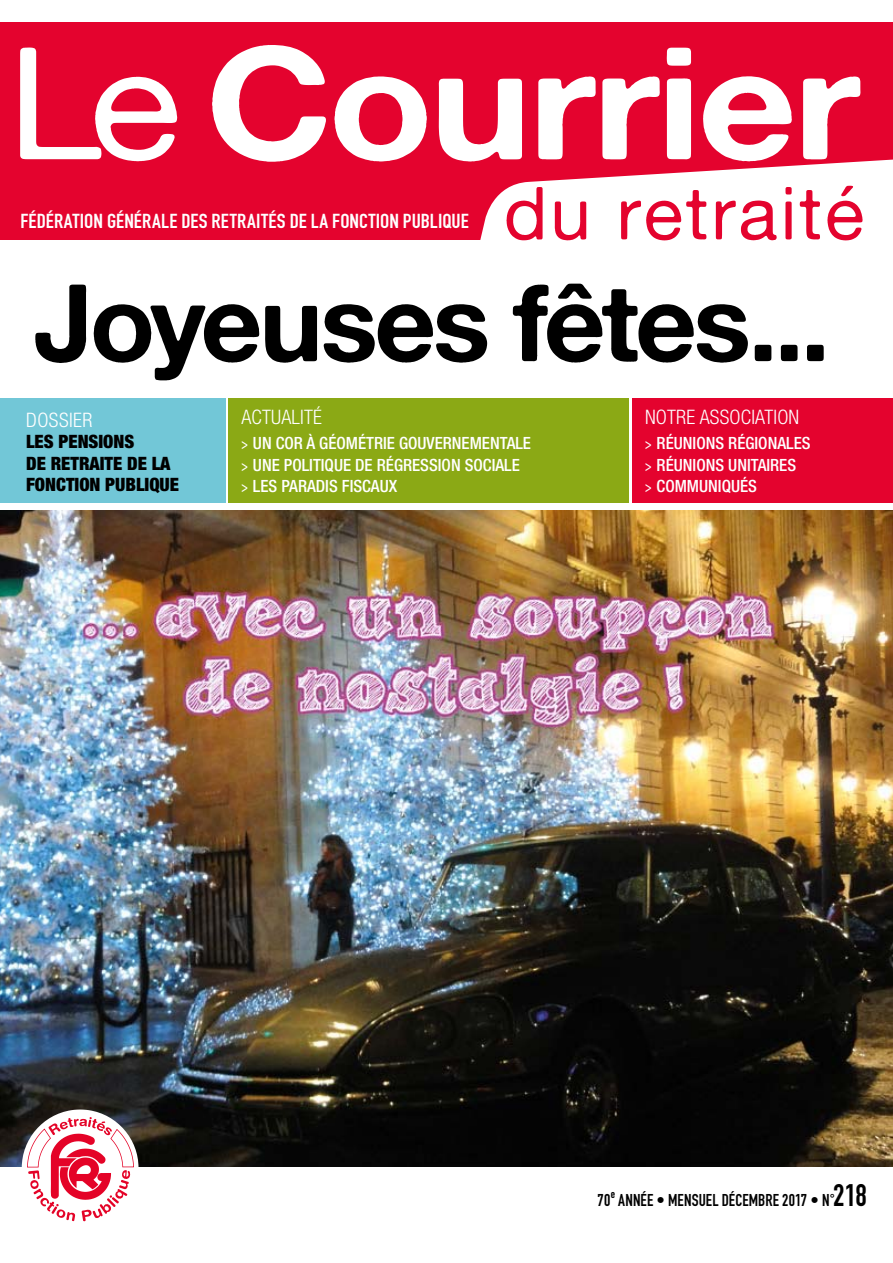
<style>
.page{position:relative;width:893px;height:1263px;background:#fff}
.page>*{position:absolute;margin:0;border:0;box-sizing:border-box;transform-origin:0 0}
.t1{font:107.55px "Alte Haas Grotesk Bold";letter-spacing:-.035em;color:#000}
.t2{font:19.95px "DIN Engschrift LT";letter-spacing:.01em;color:#fff;scale:1.08 1}
.t3{font:300 condensed 19.95px "Helvetica Neue LT Std";letter-spacing:.01em;color:#fff}
.t4{font:900 condensed 18.45px/21.5px "Helvetica Neue LT Std";color:#000}
.t5{font:500 condensed 16.95px/21.5px "Helvetica Neue LT Std";color:#fff}
.t6{font:16.95px "DIN Engschrift LT";letter-spacing:.01em;color:#000}
.t7{font:11.85px "DIN Engschrift LT";color:#000}
.s1{font-size:15.3px}
.s2{font-size:30.75px}
</style>
<div class="page">
<img style="left:0;top:510px;width:893px;height:657px">
<svg style="left:22px;top:1110px;width:117px;height:112px"></svg>
<div style="left:0;top:22px;width:893px;height:218px;background:#e4032e"></div>
<svg style="left:20px;top:45px;width:840px;height:117px"></svg>
<svg style="left:474px;top:156px;width:419px;height:85px;fill:#fff"></svg>
<svg style="left:506px;top:186px;width:356px;height:54px"></svg>
<div style="left:228px;top:398px;width:401px;height:105px;background:#8ba915"></div>
<div style="left:632px;top:398px;width:261px;height:105px;background:#e4032e"></div>
<div style="left:0;top:398px;width:226px;height:105px;background:#72c7d7"></div>
<p class="t2" style="left:20px;top:213px;width:417px">FÉDÉRATION GÉNÉRALE DES RETRAITÉS DE LA FONCTION PUBLIQUE</p>
<h1 class="t1" style="left:34px;top:261px;width:798px">Joyeuses fêtes...</h1>
<p class="t3" style="left:241px;top:405px;width:82px">ACTUALITÉ</p>
<p class="t5" style="left:241px;top:433px;width:291px"><span class="s1">&gt;</span> UN COR À GÉOMÉTRIE GOUVERNEMENTALE <span class="s1">&gt;</span> UNE POLITIQUE DE RÉGRESSION SOCIALE<br><span class="s1">&gt;</span> LES PARADIS FISCAUX</p>
<p class="t3" style="left:645px;top:405px;width:156px">NOTRE ASSOCIATION</p>
<p class="t5" style="left:645px;top:433px;width:167px"><span class="s1">&gt;</span> RÉUNIONS RÉGIONALES <span class="s1">&gt;</span> RÉUNIONS UNITAIRES<br><span class="s1">&gt;</span> COMMUNIQUÉS</p>
<p class="t3" style="left:26px;top:408px;width:68px">DOSSIER</p>
<p class="t4" style="left:26px;top:431px;width:154px">LES PENSIONS<br>DE RETRAITE DE LA<br>FONCTION PUBLIQUE</p>
<p class="t6" style="left:597px;top:1194px;width:14px">70</p>
<p class="t7" style="left:611px;top:1189px;width:6px">e</p>
<p class="t6" style="left:618px;top:1194px;width:250px">ANNÉE • MENSUEL DÉCEMBRE 2017 • N°<span class="s2">218</span></p>
</div>
